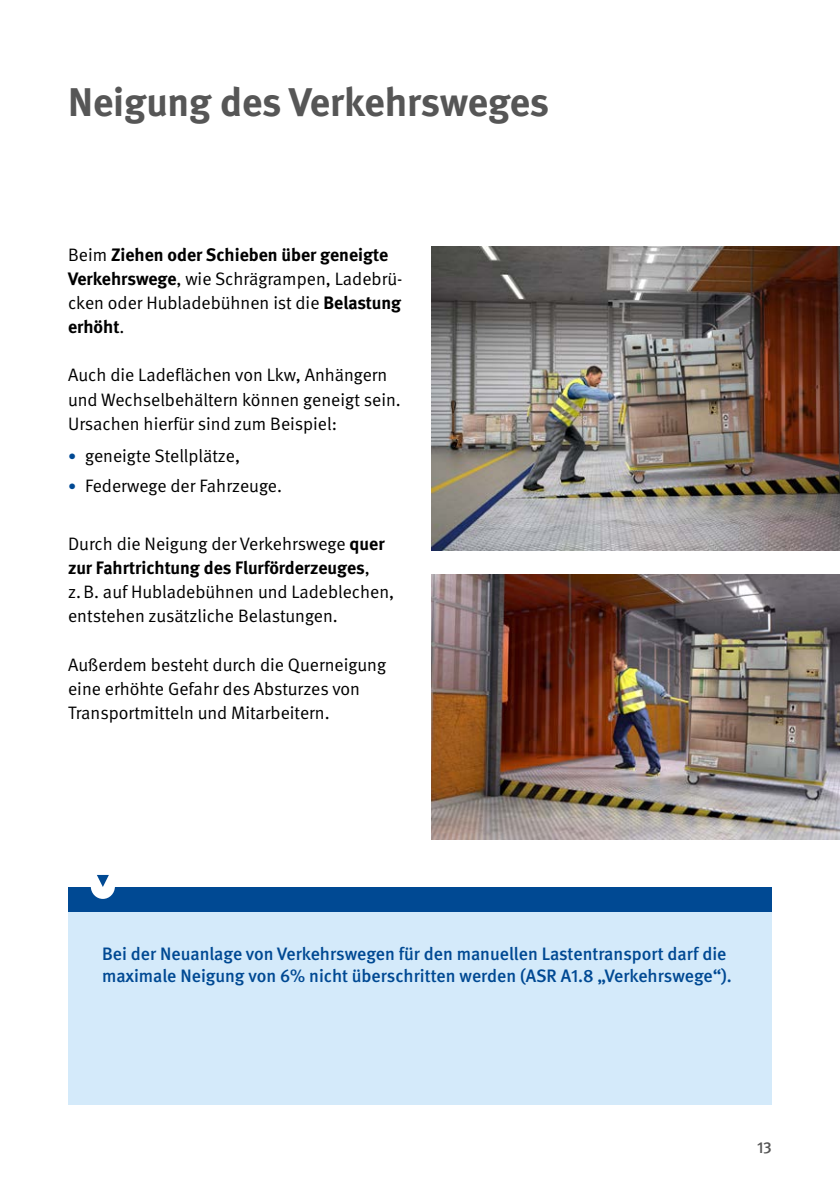
<style>
.page{position:relative;width:840px;height:1191px;background:#fff}
.page>*{position:absolute;margin:0;border:0;box-sizing:border-box;transform-origin:0 0}
.t1{font:700 40px "DGUV Meta";color:#565656}
.t2{font:18px/24.2px "DGUV Meta";color:#000}
.t3{font:500 18px/22px "DGUV Meta";color:#004993}
.t4{font:500 16px "DGUV Meta";color:#565656}
.s1{font-weight:700}
.s2{font-size:16px;color:#004993}
</style>
<div class="page">
<img style="left:431px;top:247px;width:408px;height:303px">
<img style="left:431px;top:574px;width:408px;height:265px">
<div style="left:68px;top:911px;width:703px;height:193px;background:#d4eafa"></div>
<div style="left:68px;top:887px;width:703px;height:24px;background:#004993"></div>
<svg style="left:91px;top:875px;width:24px;height:24px"></svg>
<h1 class="t1" style="left:68px;top:79px;width:482px">Neigung des Verkehrsweges</h1>
<p class="t2" style="left:68px;top:243px;width:336px">Beim <span class="s1">Ziehen oder Schieben über geneigte Verkehrswege</span>, wie Schrägrampen, Ladebrü&shy;cken oder Hubladebühnen ist die <span class="s1">Belastung erhöht</span>.</p>
<p class="t2" style="left:68px;top:363px;width:334px">Auch die Ladeflächen von Lkw, Anhängern und Wechselbehältern können geneigt sein.<br>Ursachen hierfür sind zum Beispiel:</p>
<p class="t2" style="left:68px;top:444px;width:173px"><span class="s2">•</span> geneigte Stellplätze,</p>
<p class="t2" style="left:68px;top:474px;width:215px"><span class="s2">•</span> Federwege der Fahrzeuge.</p>
<p class="t2" style="left:68px;top:532px;width:327px">Durch die Neigung der Verkehrswege <span class="s1">quer zur Fahrtrichtung des Flurförderzeuges</span>, z.B. auf Hubladebühnen und Ladeblechen, entstehen zusätzliche Belastungen.</p>
<p class="t2" style="left:68px;top:653px;width:319px">Außerdem besteht durch die Querneigung eine erhöhte Gefahr des Absturzes von<br>Transportmitteln und Mitarbeitern.</p>
<p class="t3" style="left:102px;top:943px;width:631px">Bei der Neuanlage von Verkehrswegen für den manuellen Lastentransport darf die maximale Neigung von 6% nicht überschritten werden (ASR A1.8 „Verkehrswege“).</p>
<p class="t4" style="left:756px;top:1137px;width:16px">13</p>
</div>
